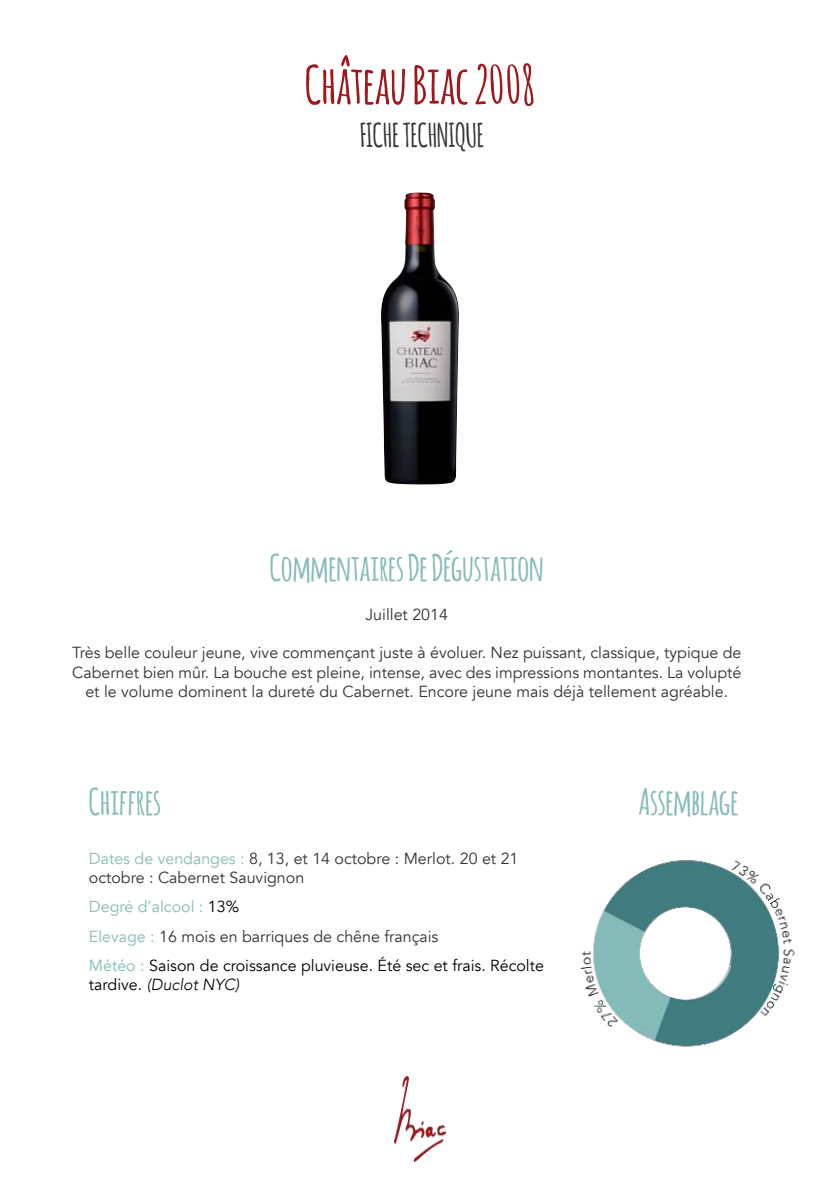
<style>
.page{position:relative;width:840px;height:1191px;background:#fff}
.page>*{position:absolute;margin:0;border:0;box-sizing:border-box;transform-origin:0 0}
.t1{font:700 52px "Amatic";color:#9f181d}
.t2{font:700 36px "Amatic";color:#85bbb9}
.t3{font:700 32.2px "Amatic";color:#353230}
.t4{font:16px/19.2px "Avenir";color:#353230;text-align:center}
.t5{font:16px/29.2px "Avenir";color:#000}
.t6{font:italic 300 16px "Avenir";color:#000}
.s1{color:#85bbb9}
.s2{color:#353230}
.s3{font-weight:400;font-style:normal}
</style>
<div class="page">
<img style="left:381px;top:192px;width:78px;height:292px">
<img style="left:580px;top:860px;width:215px;height:187px">
<img style="left:394px;top:1077px;width:51px;height:84px">
<h1 class="t1" style="left:305px;top:56px;width:231px">Château Biac 2008</h1>
<h3 class="t3" style="left:360px;top:117px;width:125px">FICHE TECHNIQUE</h3>
<h2 class="t2" style="left:270px;top:547px;width:275px">Commentaires De Dégustation</h2>
<p class="t4" style="left:365px;top:605px;width:84px">Juillet 2014</p>
<p class="t4" style="left:72px;top:643px;width:670px">Très belle couleur jeune, vive commençant juste à évoluer. Nez puissant, classique, typique de<br>Cabernet bien mûr. La bouche est pleine, intense, avec des impressions montantes. La volupté et le volume dominent la dureté du Cabernet. Encore jeune mais déjà tellement agréable.</p>
<h2 class="t2" style="left:89px;top:781px;width:73px">Chiffres</h2>
<p class="t4" style="left:89px;top:849px;width:431px;text-align:left"><span class="s1">Dates de vendanges :</span> 8, 13, et 14 octobre : Merlot. 20 et 21 octobre : Cabernet Sauvignon</p>
<p class="t5" style="left:89px;top:892px;width:456px"><span class="s1">Degré d’alcool :</span> 13%<br><span class="s1">Elevage :</span> <span class="s2">16 mois en barriques de chêne français<br></span><span class="s1">Météo :</span> Saison de croissance pluvieuse. Été sec et frais. Récolte</p>
<p class="t6" style="left:89px;top:974px;width:152px"><span class="s3">tardive.</span> (Duclot NYC)</p>
<h2 class="t2" style="left:638px;top:781px;width:101px">Assemblage</h2>
</div>
